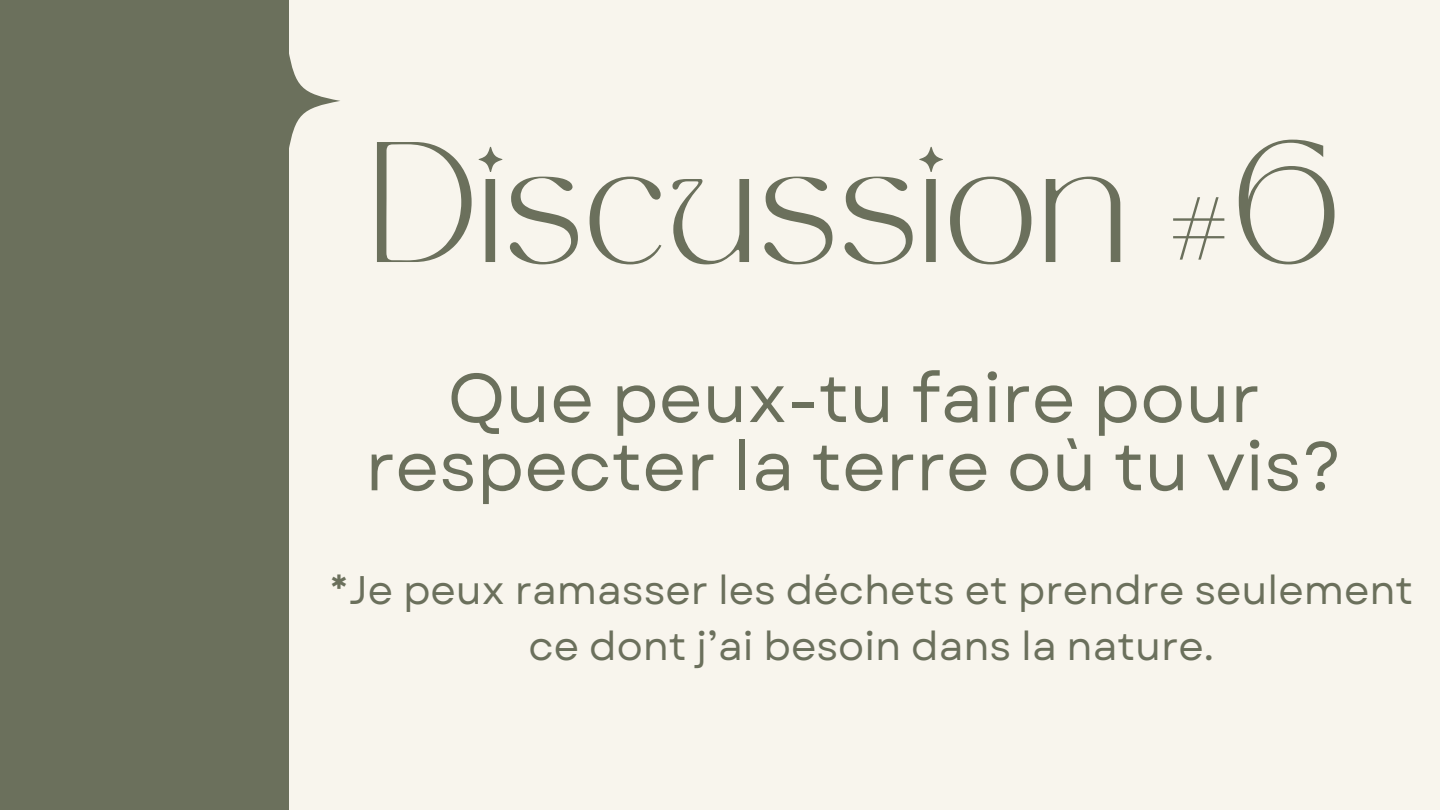
<style>
.page{position:relative;width:1440px;height:810px;background:#f8f5ed}
.page>*{position:absolute;margin:0;border:0;box-sizing:border-box;transform-origin:0 0}
.t1{font:120px "TAN MONCHERI Regular";color:#6b705c}
.t2{font:68.9px/68.2px "Garet";color:#6b705c;text-align:center}
.t3{font:39.9px/55.5px "Garet";color:#6b705c;text-align:center}
</style>
<div class="page">
<div style="left:0;top:0;width:288px;height:810px;background:#6b705c"></div>
<svg style="left:236px;top:49px;width:104px;height:104px"></svg>
<p class="t1" style="left:367px;top:140px;width:974px">Discussion #6</p>
<h1 class="t2" style="left:365px;top:364px;width:979px">Que peux-tu faire pour respecter la terre où tu vis?</h1>
<h2 class="t3" style="left:330px;top:563px;width:1085px">*Je peux ramasser les déchets et prendre seulement ce dont j’ai besoin dans la nature.</h2>
</div>
